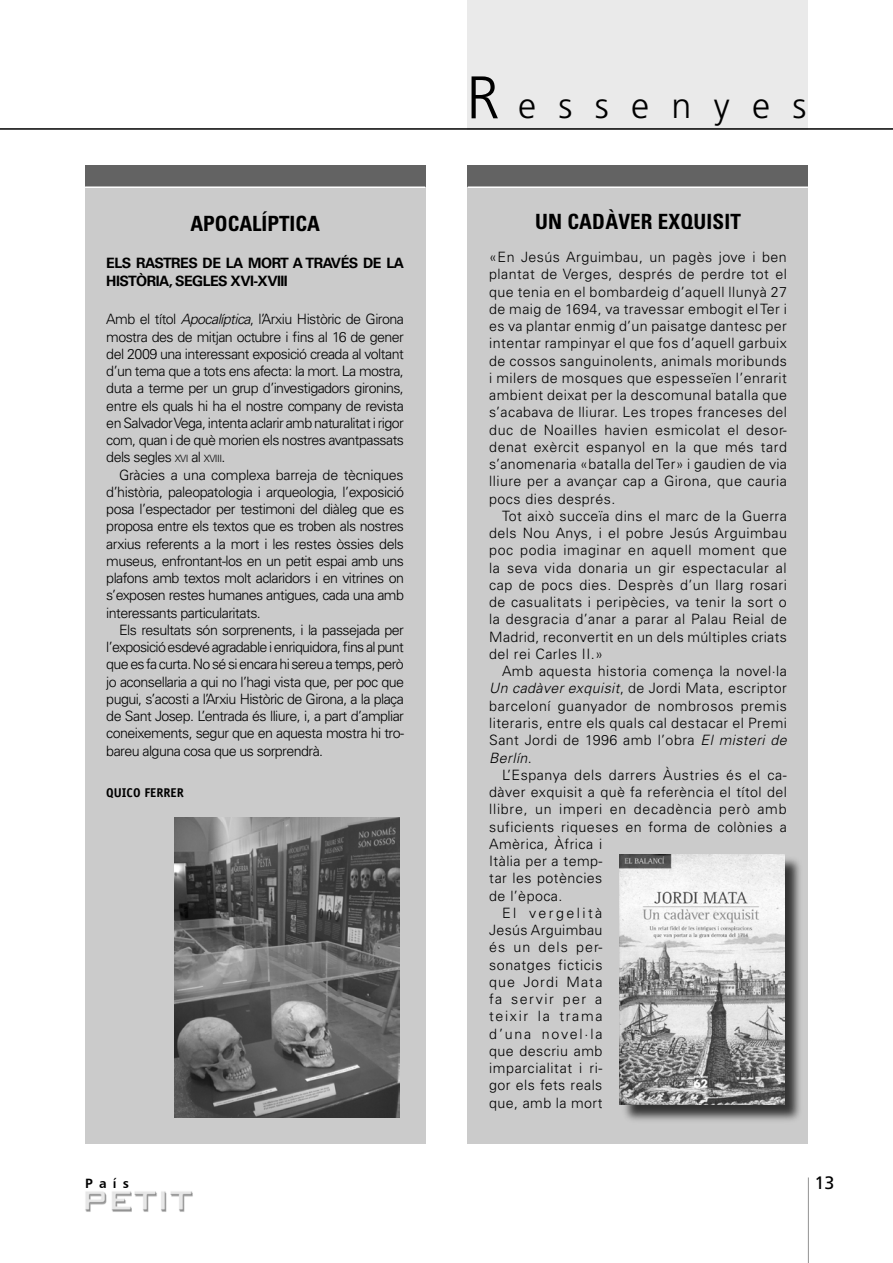
<style>
.page{position:relative;width:893px;height:1263px;background:#fff}
.page>*{position:absolute;margin:0;border:0;box-sizing:border-box;transform-origin:0 0}
.t1{font:300 36px "Frutiger";letter-spacing:.62em;color:#000}
.Títol_Ressenyes{font:700 condensed 21px "Univers";letter-spacing:.01em;color:#000}
.t2{font:18px "Frutiger";color:#000}
.t3{font:300 14.25px/17.2px "Univers";letter-spacing:.03em;color:#000;text-align:justify}
.t4{font:700 14.25px/17.2px "Univers";letter-spacing:-.04em;color:#000}
.t5{font:13.5px "Humanist 777 BT Bold B";color:#000}
.Autor_del_Text{font:700 12.75px "Officina Sans";color:#000}
.s1{font-style:italic}
.s2{font-size:9.9px}
.s3{font-size:60px}
</style>
<div class="page">
<div style="left:468px;top:0;width:340px;height:129px;background:#eaeaea"></div>
<hr style="left:808px;top:1177px;width:1px;height:86px;background:#939393">
<img style="left:85px;top:1191px;width:108px;height:21px">
<hr style="left:0;top:128px;width:893px;height:2px;background:#000">
<div style="left:85px;top:178px;width:340px;height:966px;background:#cbcbcb"></div>
<div style="left:468px;top:166px;width:340px;height:978px;background:#cbcbcb"></div>
<div style="left:85px;top:166px;width:340px;height:21px;background:#636363"></div>
<hr style="left:85px;top:186px;width:340px;height:2px;background:#fff">
<div style="left:468px;top:166px;width:340px;height:21px;background:#636363"></div>
<hr style="left:468px;top:186px;width:340px;height:2px;background:#fff">
<img style="left:174px;top:817px;width:226px;height:301px">
<div style="left:620px;top:855px;width:185px;height:269px;background:#000;opacity:.75"></div>
<img style="left:619px;top:854px;width:165px;height:250px">
<p class="Títol_Ressenyes" style="left:190px;top:211px;width:131px">APOCALÍPTICA</p>
<p class="t4" style="left:106px;top:255px;width:299px">ELS RASTRES DE LA MORT A TRAVÉS DE LA<br>HISTÒRIA, SEGLES XVI-XVIII</p>
<p class="t3" style="left:106px;top:311px;width:299px">Amb el títol <span class="s1">Apocalíptica</span>, l’Arxiu Històric de Girona mostra des de mitjan octubre i fins al 16 de gener del 2009 una interessant exposició creada al voltant d’un tema que a tots ens afecta: la mort. La mostra, duta a terme per un grup d’investigadors gironins, entre els quals hi ha el nostre company de revista en Salvador Vega, intenta aclarir amb naturalitat i rigor com, quan i de què morien els nostres avantpassats dels segles <span class="s2">XVI</span> al <span class="s2">XVIII</span>.</p>
<p class="t3" style="left:106px;top:466px;width:299px;text-indent:13px">Gràcies a una complexa barreja de tècniques d’història, paleopatologia i arqueologia, l’exposició posa l’espectador per testimoni del diàleg que es proposa entre els textos que es troben als nostres arxius referents a la mort i les restes òssies dels museus, enfrontant-los en un petit espai amb uns plafons amb textos molt aclaridors i en vitrines on s’exposen restes humanes antigues, cada una amb interessants particularitats.</p>
<p class="t3" style="left:106px;top:621px;width:299px;text-indent:13px">Els resultats són sorprenents, i la passejada per l’exposició esdevé agradable i enriquidora, fins al punt que es fa curta. No sé si encara hi sereu a temps, però jo aconsellaria a qui no l’hagi vista que, per poc que pugui, s’acosti a l’Arxiu Històric de Girona, a la plaça de Sant Josep. L’entrada és lliure, i, a part d’ampliar coneixements, segur que en aquesta mostra hi tro&shy;bareu alguna cosa que us sorprendrà.</p>
<p class="Autor_del_Text" style="left:106px;top:784px;width:79px">QUICO FERRER</p>
<p class="t1" style="left:466px;top:86px;width:342px"><span class="s3">R</span>essenyes</p>
<p class="Títol_Ressenyes" style="left:535px;top:209px;width:207px">UN CADÀVER EXQUISIT</p>
<p class="t3" style="left:489px;top:248px;width:299px">«En Jesús Arguimbau, un pagès jove i ben plantat de Verges, després de perdre tot el que tenia en el bombardeig d’aquell llunyà 27 de maig de 1694, va travessar embogit el Ter i es va plantar enmig d’un paisatge dantesc per intentar rampinyar el que fos d’aquell garbuix de cossos sanguinolents, animals moribunds i milers de mosques que espesseïen l’enrarit ambient deixat per la descomunal batalla que s’acabava de lliurar. Les tropes franceses del duc de Noailles havien esmicolat el desor&shy;denat exèrcit espanyol en la que més tard s’anomenaria «batalla del Ter» i gaudien de via lliure per a avançar cap a Girona, que cauria pocs dies després.</p>
<p class="t3" style="left:489px;top:507px;width:299px;text-indent:13px">Tot això succeïa dins el marc de la Guerra dels Nou Anys, i el pobre Jesús Arguimbau poc podia imaginar en aquell moment que la seva vida donaria un gir espectacular al cap de pocs dies. Desprès d’un llarg rosari de casualitats i peripècies, va tenir la sort o la desgracia d’anar a parar al Palau Reial de Madrid, reconvertit en un dels múltiples criats del rei Carles II.»</p>
<p class="t3" style="left:489px;top:662px;width:299px;text-indent:13px">Amb aquesta historia comença la novel·la <span class="s1">Un cadàver exquisit</span>, de Jordi Mata, escriptor barceloní guanyador de nombrosos premis literaris, entre els quals cal destacar el Premi Sant Jordi de 1996 amb l’obra <span class="s1">El misteri de Berlín</span>.</p>
<p class="t3" style="left:489px;top:766px;width:299px;text-align:left;text-indent:13px">L’Espanya dels darrers Àustries és el ca&shy;dàver exquisit a què fa referència el títol del llibre, un imperi en decadència però amb suficients riqueses en forma de colònies a<br>Amèrica, Àfrica i<br>Itàlia per a temp-<br>tar les potències<br>de l’època.</p>
<p class="t3" style="left:489px;top:904px;width:115px;text-indent:13px">El vergelità Jesús Arguimbau és un dels per&shy;sonatges ficticis que Jordi Mata fa servir per a teixir la trama d’una novel·la que descriu amb imparcialitat i ri&shy;gor els fets reals que, amb la mort</p>
<p class="t5" style="left:85px;top:1175px;width:45px">País</p>
<p class="t2" style="left:814px;top:1172px;width:22px">13</p>
</div>
